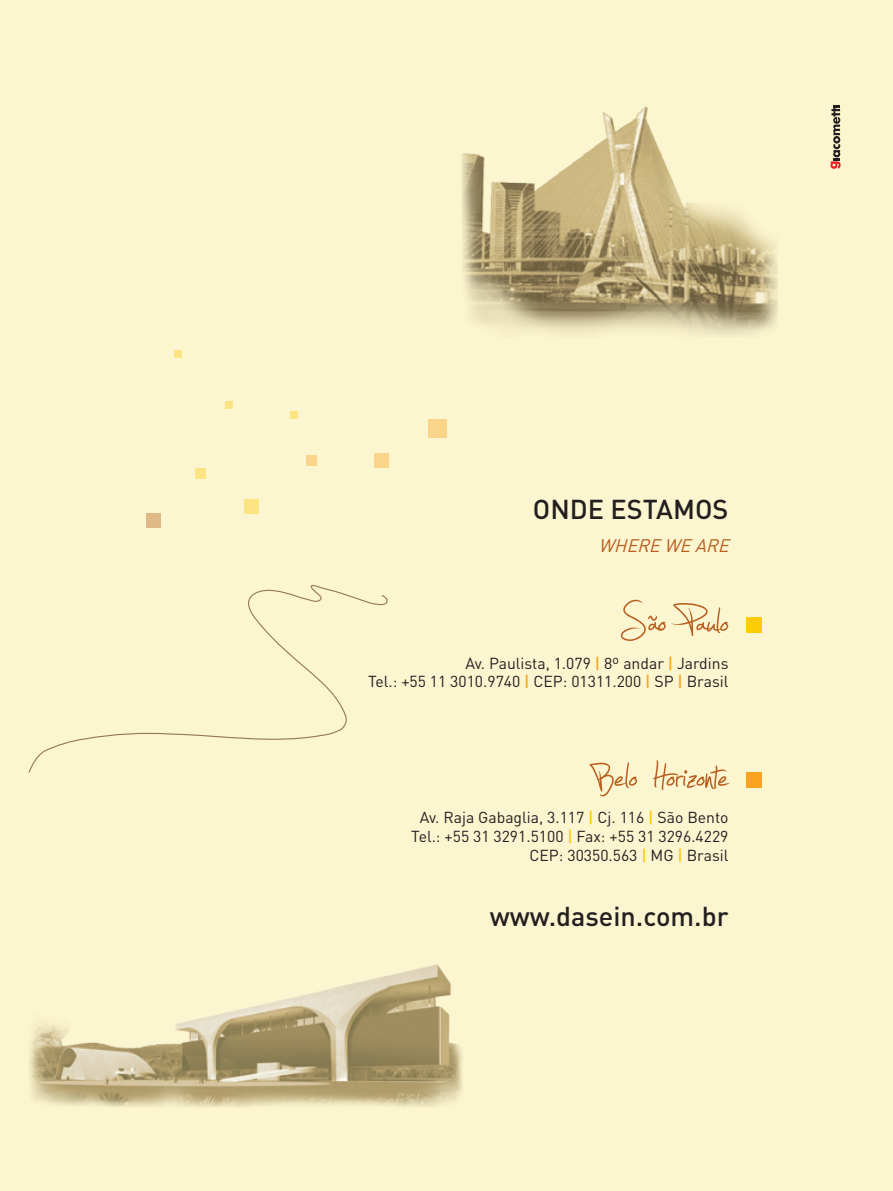
<style>
.page{position:relative;width:893px;height:1191px;background:#fbf5d0}
.page>*{position:absolute;margin:0;border:0;box-sizing:border-box;transform-origin:0 0}
.t1{font:75px "Jellyka Estryas Handwriting";color:#b95e1e}
.t2{font:500 27px "DIN";color:#231f20}
.t3{font:italic 18px "DIN";color:#b95e1e}
.t4{font:15.75px/18.9px "DIN";color:#231f20;text-align:right}
.s1{font-weight:500;color:#f9a51b}
.s2{font-weight:500;color:#feca0a}
</style>
<div class="page">
<div style="left:747px;top:617px;width:15px;height:15px;background:#fccc09"></div>
<div style="left:747px;top:772px;width:15px;height:16px;background:#f9a21b"></div>
<div style="left:147px;top:513px;width:14px;height:15px;background:#e0b989"></div>
<div style="left:244px;top:499px;width:15px;height:14px;background:#fbe481"></div>
<div style="left:196px;top:468px;width:10px;height:10px;background:#fbe481"></div>
<div style="left:290px;top:411px;width:7px;height:8px;background:#fbe481"></div>
<div style="left:175px;top:350px;width:7px;height:7px;background:#fbe481"></div>
<div style="left:226px;top:401px;width:7px;height:7px;background:#fbe481"></div>
<div style="left:374px;top:453px;width:15px;height:15px;background:#fad488"></div>
<div style="left:428px;top:419px;width:19px;height:18px;background:#fad488"></div>
<div style="left:306px;top:455px;width:11px;height:11px;background:#fad488"></div>
<div style="left:27px;top:583px;width:361px;height:191px;background:#fbf5d0"></div>
<img style="left:28px;top:929px;width:465px;height:229px">
<img style="left:428px;top:73px;width:375px;height:305px">
<svg style="left:830px;top:105px;width:11px;height:64px"></svg>
<h2 class="t2" style="left:533px;top:492px;width:197px">Ond e estamos</h2>
<p class="t3" style="left:598px;top:534px;width:130px">WHERE WE ARE</p>
<h1 class="t1" style="left:621px;top:590px;width:109px">São Paulo</h1>
<p class="t4" style="left:368px;top:653px;width:362px">Av. Paulista, 1.079 <span class="s1">|</span> 8º andar <span class="s1">|</span> Jardins<br>Tel.: +55 11 3010.9740 <span class="s1">|</span> CEP: 01311.200 <span class="s1">|</span> SP <span class="s1">|</span> Brasil</p>
<h1 class="t1" style="left:591px;top:744px;width:139px">Belo Horizonte</h1>
<p class="t4" style="left:411px;top:808px;width:319px">Av. Raja Gabaglia, 3.117 <span class="s2">|</span> Cj. 116 <span class="s2">|</span> São Bento<br>Tel.: +55 31 3291.5100 <span class="s2">|</span> Fax: +55 31 3296.4229<br>CEP: 30350.563 <span class="s2">|</span> MG <span class="s2">|</span> Brasil</p>
<h2 class="t2" style="left:490px;top:899px;width:240px">www.dasein.com.br</h2>
</div>
